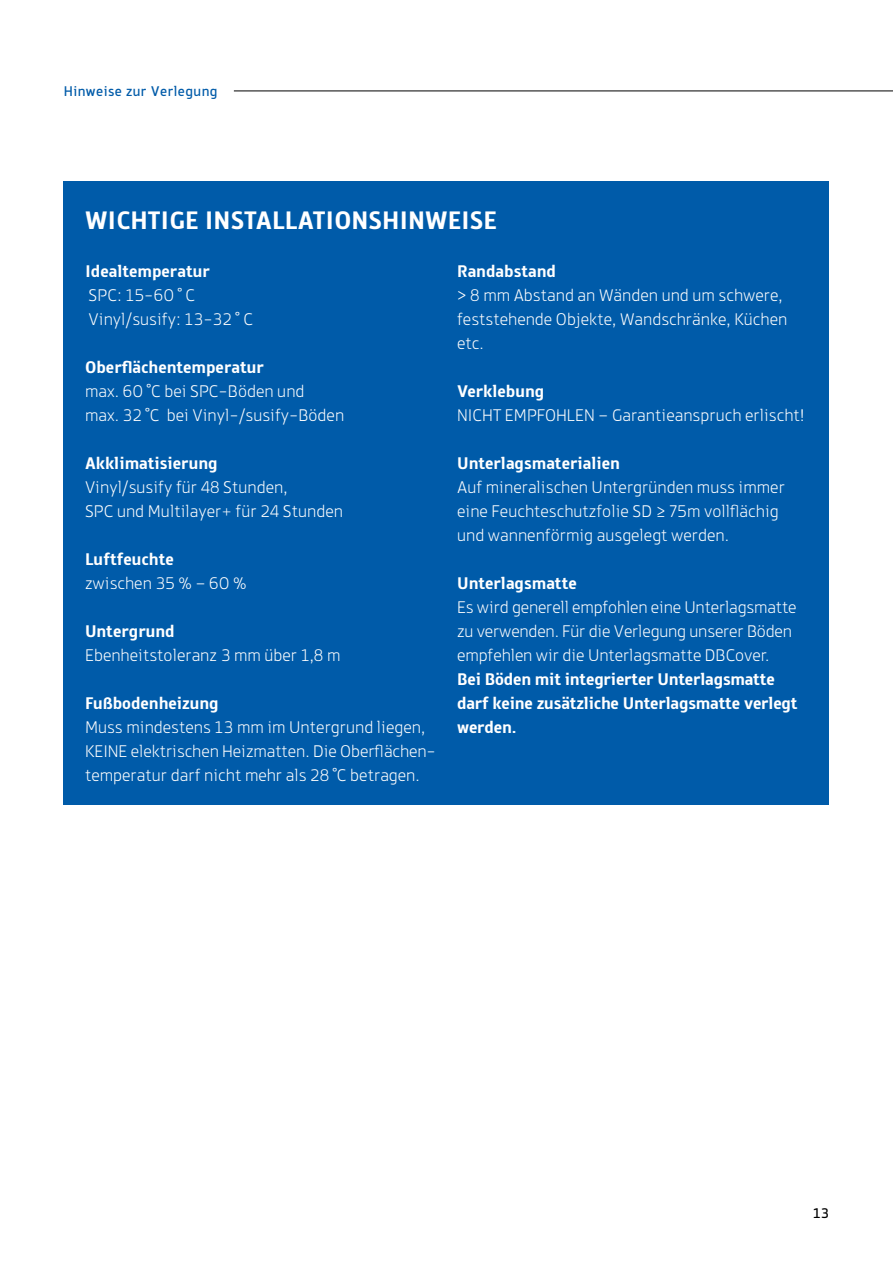
<style>
.page{position:relative;width:893px;height:1263px;background:#fff}
.page>*{position:absolute;margin:0;border:0;box-sizing:border-box;transform-origin:0 0}
.t1{font:700 27px "Knight Sans";color:#fff}
.t2{font:300 18px/24px "Knight Sans";color:#fff}
.t3{font:700 18px/24px "Knight Sans";color:#fff}
.t4{font:15px "Knight Sans";letter-spacing:.03em;color:#005ba9}
.t5{font:15px "Knight Sans";color:#000}
</style>
<div class="page">
<hr style="left:234px;top:91px;width:659px;height:1px;background:#000">
<div style="left:64px;top:182px;width:765px;height:623px;background:#005ba9"></div>
<p class="t4" style="left:64px;top:82px;width:155px">Hinweise zur Verlegung</p>
<h1 class="t1" style="left:85px;top:205px;width:413px">WICHTIGE INSTALLATIONSHINWEISE</h1>
<p class="t3" style="left:85px;top:259px;width:126px">Idealtemperatur</p>
<p class="t2" style="left:89px;top:283px;width:166px">SPC: 15-60 ° C<br>Vinyl/susify: 13-32 ° C</p>
<p class="t3" style="left:85px;top:355px;width:180px">Oberflächentemperatur</p>
<p class="t2" style="left:85px;top:379px;width:261px">max. 60 °C bei SPC-Böden und<br>max. 32 °C bei Vinyl-/susify-Böden</p>
<p class="t3" style="left:85px;top:451px;width:134px">Akklimatisierung</p>
<p class="t2" style="left:85px;top:475px;width:260px">Vinyl/susify für 48 Stunden,<br>SPC und Multilayer+ für 24 Stunden</p>
<p class="t3" style="left:85px;top:547px;width:90px">Luftfeuchte</p>
<p class="t2" style="left:85px;top:571px;width:163px">zwischen 35 % – 60 %</p>
<p class="t3" style="left:85px;top:619px;width:91px">Untergrund</p>
<p class="t2" style="left:85px;top:643px;width:257px">Ebenheitstoleranz 3 mm über 1,8 m</p>
<p class="t3" style="left:85px;top:691px;width:135px">Fußbodenheizung</p>
<p class="t2" style="left:85px;top:715px;width:352px">Muss mindestens 13 mm im Untergrund liegen,<br>KEINE elektrischen Heizmatten. Die Oberflächen&shy;temperatur darf nicht mehr als 28 °C betragen.</p>
<p class="t3" style="left:457px;top:259px;width:100px">Randabstand</p>
<p class="t2" style="left:457px;top:283px;width:332px">&gt; 8 mm Abstand an Wänden und um schwere, feststehende Objekte, Wandschränke, Küchen etc.</p>
<p class="t3" style="left:457px;top:379px;width:89px">Verklebung</p>
<p class="t2" style="left:457px;top:403px;width:349px">NICHT EMPFOHLEN – Garantieanspruch erlischt!</p>
<p class="t3" style="left:457px;top:451px;width:164px">Unterlagsmaterialien</p>
<p class="t2" style="left:457px;top:475px;width:329px">Auf mineralischen Untergründen muss immer eine Feuchteschutzfolie SD ≥ 75m vollflächig und wannenförmig ausgelegt werden.</p>
<p class="t3" style="left:457px;top:571px;width:121px">Unterlagsmatte</p>
<p class="t2" style="left:457px;top:595px;width:341px">Es wird generell empfohlen eine Unterlagsmatte zu verwenden. Für die Verlegung unserer Böden empfehlen wir die Unterlagsmatte DBCover.</p>
<p class="t3" style="left:457px;top:667px;width:342px">Bei Böden mit integrierter Unterlagsmatte darf keine zusätzliche Unterlagsmatte verlegt werden.</p>
<p class="t5" style="left:813px;top:1205px;width:18px">13</p>
</div>
